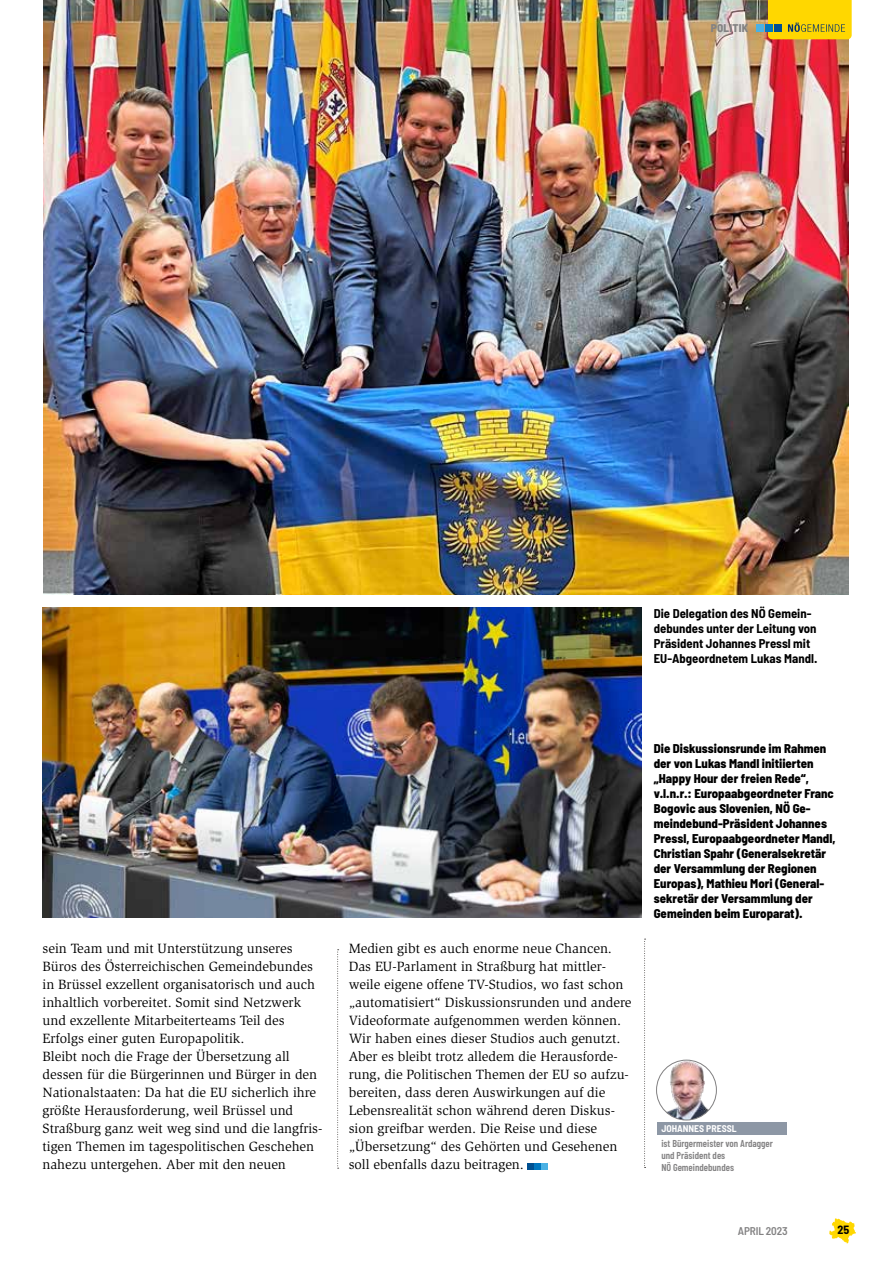
<style>
.page{position:relative;width:893px;height:1263px;background:#fff}
.page>*{position:absolute;margin:0;border:0;box-sizing:border-box;transform-origin:0 0}
.t1{font:13.8px/18px "Slimbach Std";color:#000}
.t2{font:800 semi-condensed 12.75px/15px "Barlow";color:#000}
.t3{font:700 semi-condensed 12.75px/15px "Barlow";color:#000}
.t4{font:700 semi-condensed 12px "Barlow";color:#000}
.t5{font:600 semi-condensed 11.25px "Barlow";letter-spacing:-.01em;color:#838283}
.t6{font:800 semi-condensed 11.25px "Barlow";letter-spacing:.02em;color:#838283}
.t7{font:600 10.05px/12px "Barlow Condensed";color:#838283}
.t8{font:700 semi-condensed 9.75px "Barlow";color:#fff}
</style>
<div class="page">
<img style="left:44px;top:0;width:804px;height:594px">
<svg style="left:528px;top:1163px;width:20px;height:6px"></svg>
<svg style="left:337px;top:949px;width:2px;height:220px"></svg>
<svg style="left:644px;top:939px;width:2px;height:229px"></svg>
<div style="left:657px;top:1122px;width:130px;height:12px;background:#8d97a5"></div>
<img style="left:656px;top:1060px;width:60px;height:60px;border-radius:30px">
<div style="left:656px;top:1060px;width:61px;height:60px;border:1px solid #818081;border-radius:50%"></div>
<img style="left:43px;top:607px;width:598px;height:310px">
<svg style="left:829px;top:1218px;width:27px;height:25px"></svg>
<svg style="left:768px;top:0;width:84px;height:39px;background:#f2cf06"></svg>
<div style="left:756px;top:24px;width:7px;height:8px;background:#4ab1e4"></div>
<div style="left:765px;top:24px;width:8px;height:8px;background:#0077bf"></div>
<div style="left:774px;top:24px;width:8px;height:8px;background:#005091"></div>
<p class="t6" style="left:711px;top:21px;width:39px">POLITIK</p>
<p class="t3" style="left:654px;top:605px;width:165px">Die Delegation des NÖ Gemein&shy;debundes unter der Leitung von<br>Präsident Johannes Pressl mit<br>EU-Abgeordnetem Lukas Mandl.</p>
<p class="t1" style="left:43px;top:939px;width:282px">sein Team und mit Unterstützung unseres Büros des Österreichischen Gemeindebundes in Brüssel exzellent organisatorisch und auch inhaltlich vorbereitet. Somit sind Netzwerk und exzellente Mitarbeiterteams Teil des Erfolgs einer guten Europapolitik.<br>Bleibt noch die Frage der Übersetzung all dessen für die Bürgerinnen und Bürger in den Nationalstaaten: Da hat die EU sicherlich ihre größte Herausforderung, weil Brüssel und Straßburg ganz weit weg sind und die langfris&shy;tigen Themen im tagespolitischen Geschehen nahezu untergehen. Aber mit den neuen</p>
<p class="t1" style="left:349px;top:939px;width:284px">Medien gibt es auch enorme neue Chancen.<br>Das EU-Parlament in Straßburg hat mittler&shy;weile eigene offene TV-Studios, wo fast schon „automatisiert“ Diskussionsrunden und andere Videoformate aufgenommen werden können.<br>Wir haben eines dieser Studios auch genutzt.<br>Aber es bleibt trotz alledem die Herausforde&shy;rung, die Politischen Themen der EU so aufzu&shy;bereiten, dass deren Auswirkungen auf die Lebensrealität schon während deren Diskus&shy;sion greifbar werden. Die Reise und diese „Übersetzung“ des Gehörten und Gesehenen soll ebenfalls dazu beitragen.</p>
<p class="t2" style="left:654px;top:740px;width:183px">Die Diskussionsrunde im Rahmen der von Lukas Mandl initiierten „Happy Hour der freien Rede“, v.l.n.r.: Europaabgeordneter Franc<br>Bogovic aus Slovenien, NÖ Ge&shy;meindebund-Präsident Johannes<br>Pressl, Europaabgeordneter Mandl,<br>Christian Spahr (Generalsekretär der Versammlung der Regionen<br>Europas), Mathieu Mori (General&shy;sekretär der Versammlung der<br>Gemeinden beim Europarat).</p>
<p class="t8" style="left:661px;top:1122px;width:77px">JOHANNES PRESSL</p>
<p class="t7" style="left:661px;top:1137px;width:113px">ist Bürgermeister von Ardagger und Präsident des<br>NÖ Gemeindebundes</p>
<p class="t5" style="left:738px;top:1224px;width:51px">APRIL 2023</p>
<p class="t4" style="left:838px;top:1222px;width:13px">25</p>
</div>
